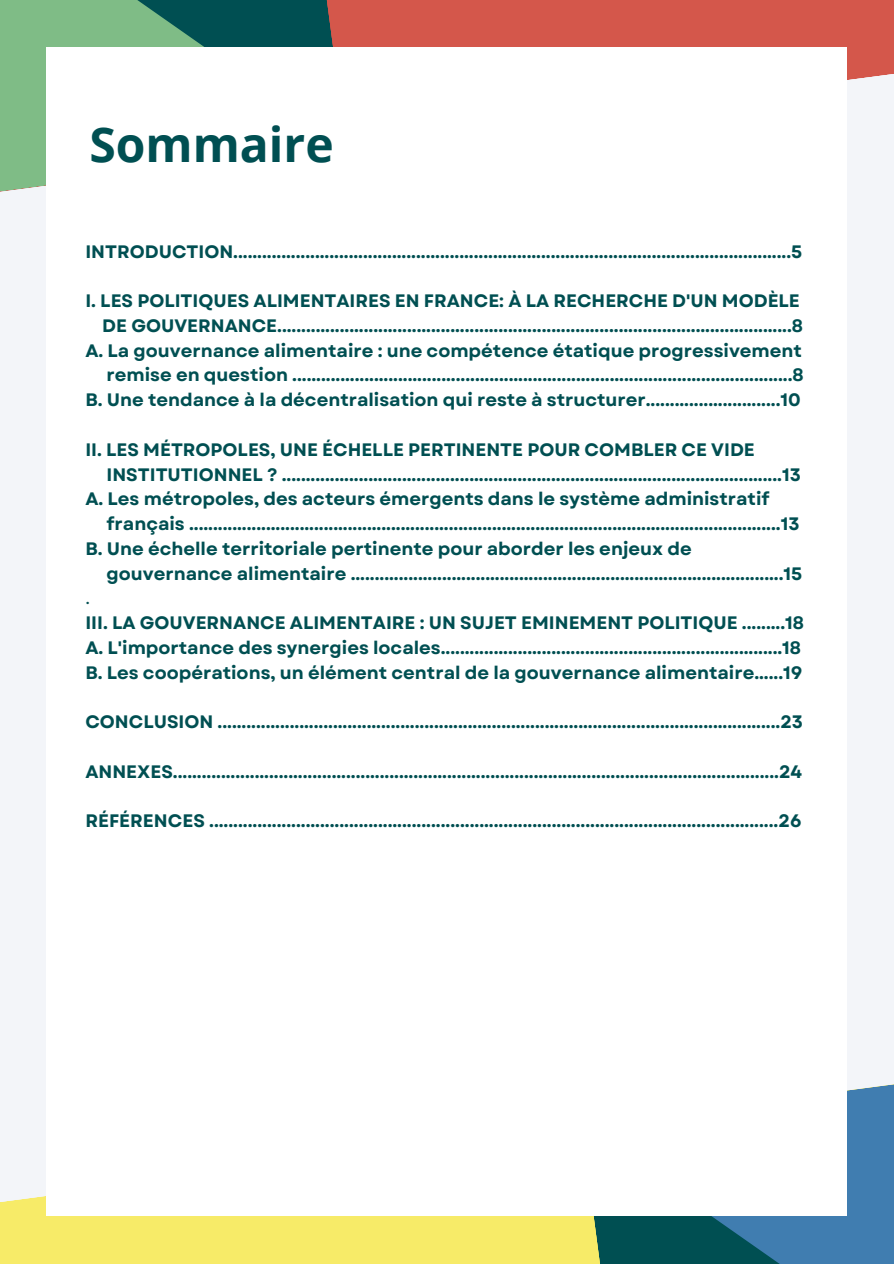
<style>
.page{position:relative;width:894px;height:1264px;background:#fff}
.page>*{position:absolute;margin:0;border:0;box-sizing:border-box;transform-origin:0 0}
.t1{font:700 48px "Open Sans";color:#004f52}
.t2{font:700 18px/24.8px "Garet";color:#004f52;text-align:right}
.t3{font:18px "Garet";color:#004f52}
</style>
<div class="page">
<div style="left:0;top:0;width:893px;height:1263px;background:#f3f5f9"></div>
<svg style="left:0;top:1057px;width:581px;height:206px;fill:#f7eb68"></svg>
<svg style="left:346px;top:0;width:547px;height:221px;fill:#d4574b"></svg>
<svg style="left:581px;top:1038px;width:312px;height:225px;background:#47819a"></svg>
<svg style="left:0;top:0;width:346px;height:242px;background:#6aa082"></svg>
<div style="left:47px;top:48px;width:799px;height:1167px;background:#fff"></div>
<h1 class="t1" style="left:89px;top:110px;width:246px">Sommaire</h1>
<p class="t2" style="left:85px;top:239px;width:718px">INTRODUCTION....................................................................................................................5</p>
<p class="t2" style="left:85px;top:288px;width:719px">I. LES POLITIQUES ALIMENTAIRES EN FRANCE: À LA RECHERCHE D'UN MODÈLE DE GOUVERNANCE...........................................................................................................8<br>A. La gouvernance alimentaire : une compétence étatique progressivement remise en question ........................................................................................................8<br>B. Une tendance à la décentralisation qui reste à structurer............................10</p>
<p class="t2" style="left:85px;top:437px;width:670px">II. LES MÉTROPOLES, UNE ÉCHELLE PERTINENTE POUR COMBLER CE VIDE</p>
<p class="t2" style="left:106px;top:462px;width:695px">INSTITUTIONNEL ? ........................................................................................................13</p>
<p class="t2" style="left:85px;top:486px;width:685px">A. Les métropoles, des acteurs émergents dans le système administratif</p>
<p class="t2" style="left:106px;top:511px;width:694px">français ...........................................................................................................................13</p>
<p class="t2" style="left:85px;top:536px;width:607px">B. Une échelle territoriale pertinente pour aborder les enjeux de</p>
<p class="t2" style="left:106px;top:561px;width:697px">gouvernance alimentaire ..........................................................................................15</p>
<p class="t3" style="left:85px;top:585px;width:6px">.</p>
<p class="t2" style="left:85px;top:610px;width:720px;text-align:left">III. LA GOUVERNANCE ALIMENTAIRE : UN SUJET EMINEMENT POLITIQUE .........18<br>A. L'importance des synergies locales.......................................................................18<br>B. Les coopérations, un élément central de la gouvernance alimentaire......19</p>
<p class="t2" style="left:85px;top:709px;width:719px">CONCLUSION .....................................................................................................................23</p>
<p class="t2" style="left:85px;top:759px;width:718px">ANNEXES..............................................................................................................................24</p>
<p class="t2" style="left:85px;top:808px;width:717px">RÉFÉRENCES ......................................................................................................................26</p>
</div>
